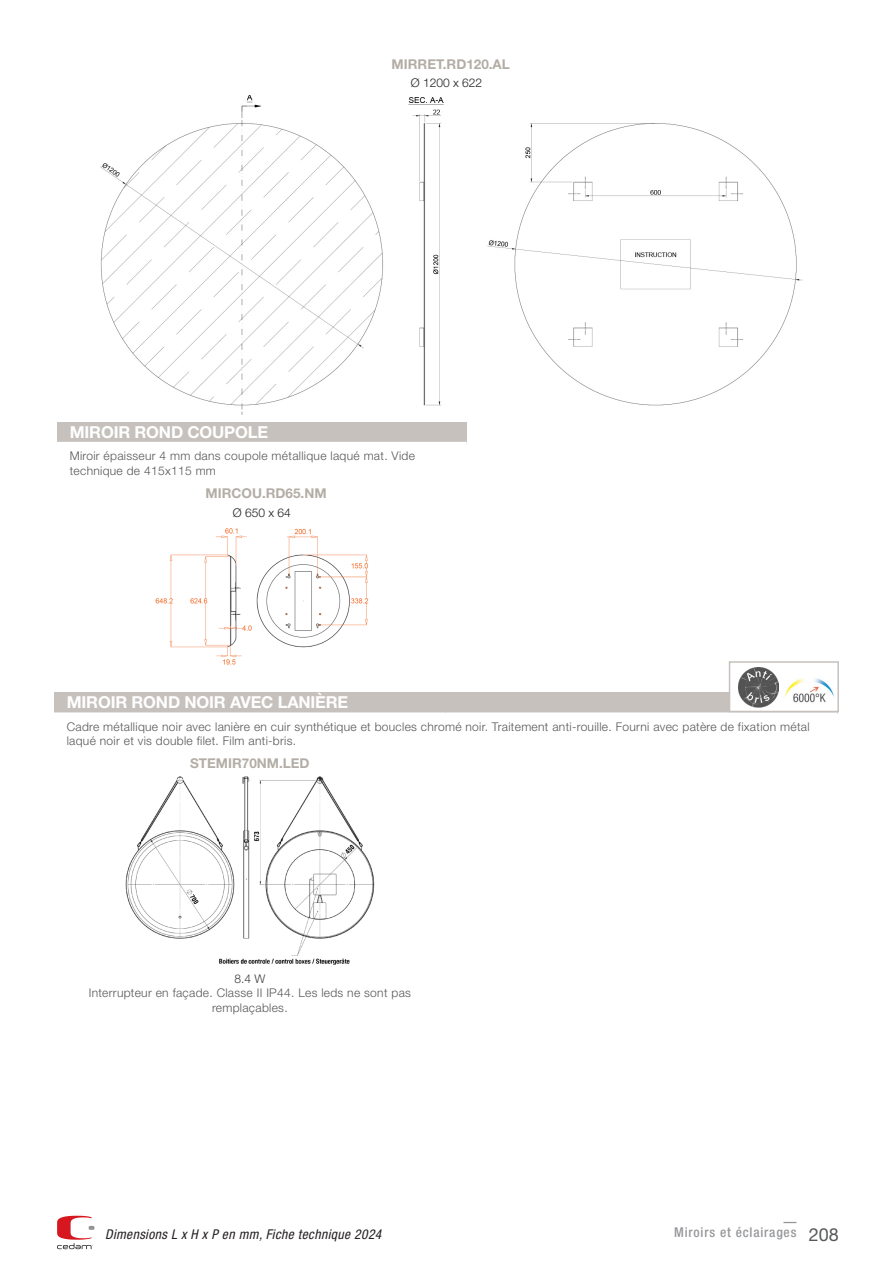
<style>
.page{position:relative;width:893px;height:1263px;background:#fff}
.page>*{position:absolute;margin:0;border:0;box-sizing:border-box;transform-origin:0 0}
.titre_tableau{font:700 16.5px "Helvetica Neue LT Std";letter-spacing:-.01em;color:#fff}
.ref{font:700 13.5px "Helvetica Neue LT Std";color:#b3ada5}
.t1{font:italic condensed 13.5px "Helvetica Neue LT Std";letter-spacing:.03em;color:#231f20}
.t2{font:500 condensed 13.5px "Helvetica Neue LT Std";letter-spacing:.06em;color:#95979a}
.intro_tab{font:300 12px/14.4px "Helvetica Neue LT Std";letter-spacing:.025em;color:#57585a}
.dimensions{font:300 12px "Helvetica Neue LT Std";color:#231f20}
.infos_complémentaires_centré{font:300 12px "Helvetica Neue LT Std";color:#3e3e3f}
.s1{font-weight:400;font-stretch:normal;font-size:18px;color:#57585a}
</style>
<div class="page">
<svg style="left:57px;top:1216px;width:37px;height:33px"></svg>
<svg style="left:783px;top:1222px;width:13px;height:1px"></svg>
<div style="left:57px;top:422px;width:410px;height:21px;background:#c6c1bc"></div>
<hr style="left:57px;top:442px;width:410px;height:3px;background:#fff">
<img style="left:155px;top:528px;width:214px;height:137px">
<img style="left:100px;top:96px;width:703px;height:319px">
<div style="left:54px;top:693px;width:783px;height:21px;background:#c6c1bc"></div>
<hr style="left:54px;top:712px;width:392px;height:3px;background:#fff">
<hr style="left:446px;top:712px;width:391px;height:3px;background:#fff">
<img style="left:125px;top:776px;width:250px;height:189px">
<div style="left:729px;top:661px;width:110px;height:51px;background:#fff;border:2px solid #c6c1bc"></div>
<img style="left:739px;top:667px;width:40px;height:40px">
<img style="left:784px;top:678px;width:50px;height:25px">
<p class="ref" style="left:392px;top:56px;width:120px">MIRRET.RD120.AL</p>
<p class="dimensions" style="left:411px;top:76px;width:73px">Ø 1200 x 622</p>
<p class="titre_tableau" style="left:70px;top:422px;width:200px">MIROIR ROND COUPOLE</p>
<p class="intro_tab" style="left:70px;top:449px;width:347px">Miroir épaisseur 4 mm dans coupole métallique laqué mat. Vide technique de 415x115 mm</p>
<p class="ref" style="left:206px;top:485px;width:123px">MIRCOU.RD65.NM</p>
<p class="dimensions" style="left:233px;top:505px;width:60px">Ø 650 x 64</p>
<p class="titre_tableau" style="left:67px;top:692px;width:283px">MIROIR ROND NOIR AVEC LANIÈRE</p>
<p class="intro_tab" style="left:67px;top:719px;width:744px">Cadre métallique noir avec lanière en cuir synthétique et boucles chromé noir. Traitement anti-rouille. Fourni avec patère de fixation métal laqué noir et vis double filet. Film anti-bris.</p>
<p class="ref" style="left:190px;top:755px;width:121px">STEMIR70NM.LED</p>
<p class="infos_complémentaires_centré" style="left:234px;top:971px;width:32px">8.4 W</p>
<p class="intro_tab" style="left:89px;top:985px;width:324px;text-align:center">Interrupteur en façade. Classe II IP44. Les leds ne sont pas remplaçables.</p>
<p class="t1" style="left:105px;top:1227px;width:278px">Dimensions L x H x P en mm, Fiche technique 2024</p>
<p class="t2" style="left:674px;top:1224px;width:166px">Miroirs et éclairages <span class="s1">208</span></p>
</div>
